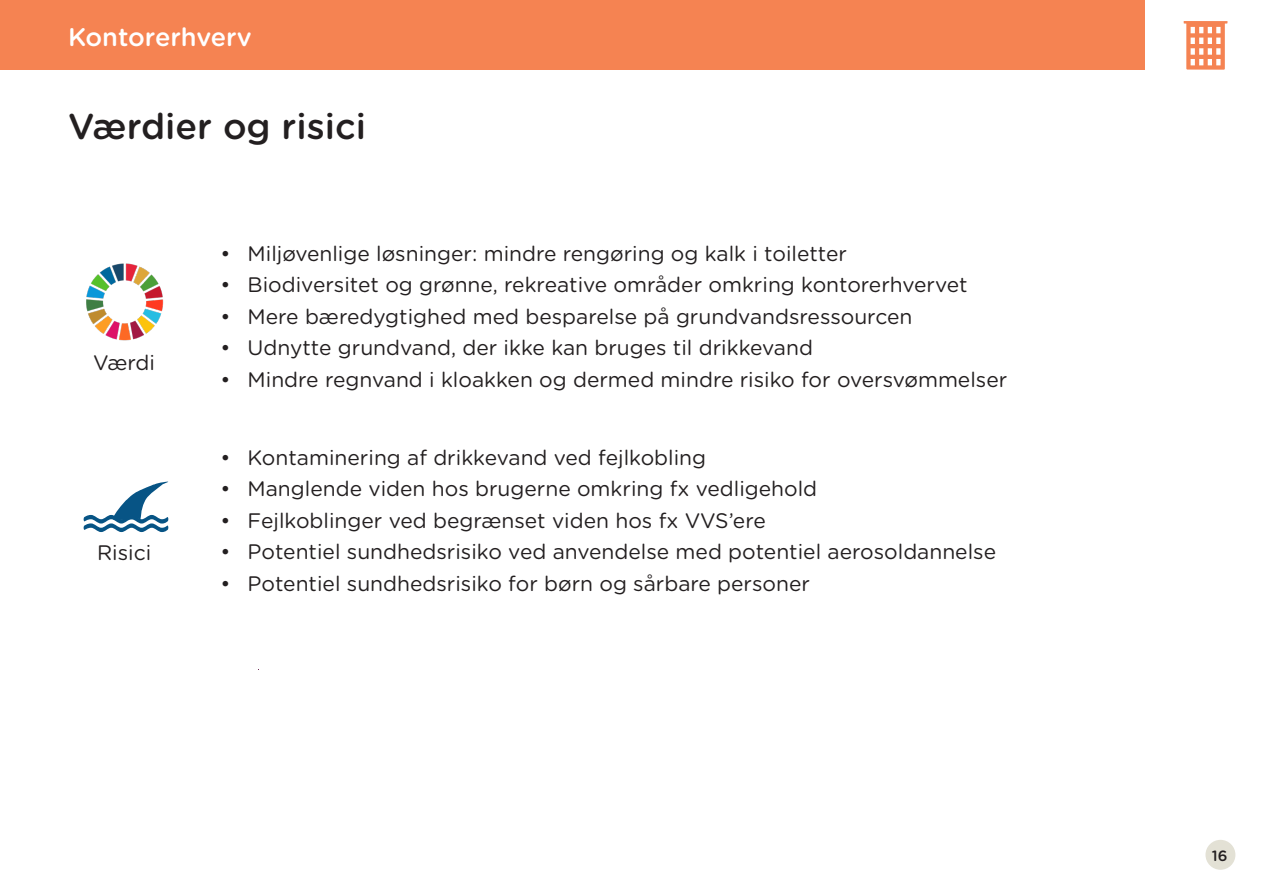
<style>
.page{position:relative;width:1263px;height:893px;background:#fff}
.page>*{position:absolute;margin:0;border:0;box-sizing:border-box;transform-origin:0 0}
.t1{font:500 36px "Gotham Rounded";color:#231f20}
.t2{font:500 25.5px "Gotham Rounded";color:#fff}
.t3{font:21px "Gotham Rounded";color:#231f20}
.t4{font:500 14.85px "Gotham Rounded";color:#231f20}
</style>
<div class="page">
<svg style="left:1184px;top:21px;width:43px;height:49px"></svg>
<div style="left:0;top:0;width:1145px;height:70px;background:#f58352"></div>
<img style="left:86px;top:263px;width:78px;height:78px">
<svg style="left:83px;top:482px;width:85px;height:50px"></svg>
<div style="left:1205px;top:840px;width:30px;height:30px;background:#e3e1d5;border-radius:50%"></div>
<p class="t2" style="left:68px;top:19px;width:185px">Kontorerhverv</p>
<p class="t1" style="left:68px;top:101px;width:299px">Værdier og risici</p>
<p class="t3" style="left:93px;top:348px;width:63px">Værdi</p>
<p class="t3" style="left:97px;top:538px;width:56px">Risici</p>
<p class="t3" style="left:221px;top:239px;width:628px">• Miljøvenlige løsninger: mindre rengøring og kalk i toiletter</p>
<p class="t3" style="left:221px;top:270px;width:749px">• Biodiversitet og grønne, rekreative områder omkring kontorerhvervet</p>
<p class="t3" style="left:221px;top:302px;width:693px">• Mere bæredygtighed med besparelse på grundvandsressourcen</p>
<p class="t3" style="left:221px;top:333px;width:594px">• Udnytte grundvand, der ikke kan bruges til drikkevand</p>
<p class="t3" style="left:221px;top:365px;width:788px">• Mindre regnvand i kloakken og dermed mindre risiko for oversvømmelser</p>
<p class="t3" style="left:221px;top:443px;width:487px">• Kontaminering af drikkevand ved fejlkobling</p>
<p class="t3" style="left:221px;top:475px;width:598px">• Manglende viden hos brugerne omkring fx vedligehold</p>
<p class="t3" style="left:221px;top:506px;width:547px">• Fejlkoblinger ved begrænset viden hos fx VVS’ere</p>
<p class="t3" style="left:221px;top:538px;width:777px">• Potentiel sundhedsrisiko ved anvendelse med potentiel aerosoldannelse</p>
<p class="t3" style="left:221px;top:569px;width:591px">• Potentiel sundhedsrisiko for børn og sårbare personer</p>
<p class="t4" style="left:1212px;top:845px;width:17px">16</p>
</div>
